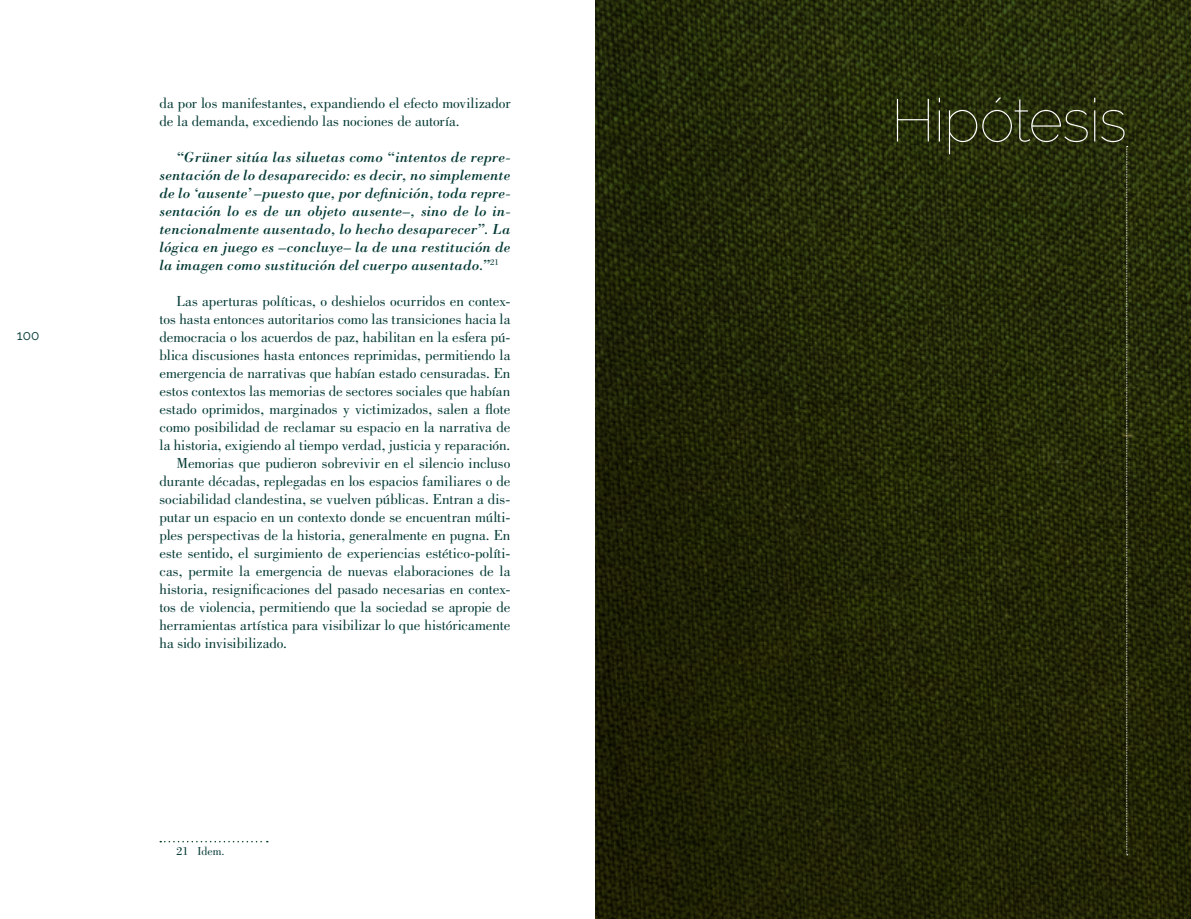
<style>
.page{position:relative;width:1191px;height:919px;background:#fff}
.page>*{position:absolute;margin:0;border:0;box-sizing:border-box;transform-origin:0 0}
.t1{font:100 60px "Raleway";letter-spacing:-.02em;color:#fff}
.t2{font:15px/18px "Bodoni Std";letter-spacing:-.005em;color:#043a35}
.t3{font:italic 15px/18px "Bodoni Std";letter-spacing:.01em;color:#043a35;text-align:justify}
.t4{font:13.5px "Raleway";color:#043a35}
.t5{font:12px "Bodoni Std";color:#043a35}
</style>
<div class="page">
<img style="left:595px;top:0;width:596px;height:918px">
<svg style="left:1126px;top:146px;width:1px;height:709px"></svg>
<svg style="left:160px;top:840px;width:108px;height:2px"></svg>
<p class="t4" style="left:17px;top:327px;width:24px">100</p>
<p class="t2" style="left:159px;top:94px;width:352px">da por los manifestantes, expandiendo el efecto movilizador de la demanda, excediendo las nociones de autoría.</p>
<p class="t3" style="left:159px;top:148px;width:352px;text-indent:17px">“Grüner sitúa las siluetas como “intentos de repre&shy;sentación de lo desaparecido: es decir, no simplemente de lo ‘ausente’ –puesto que, por definición, toda repre&shy;sentación lo es de un objeto ausente–, sino de lo in&shy;tencionalmente ausentado, lo hecho desaparecer”. La lógica en juego es –concluye– la de una restitución de la imagen como sustitución del cuerpo ausentado.”<sup>21</sup></p>
<p class="t2" style="left:176px;top:292px;width:335px">Las aperturas políticas, o deshielos ocurridos en contex-</p>
<p class="t2" style="left:159px;top:310px;width:352px">tos hasta entonces autoritarios como las transiciones hacia la</p>
<p class="t2" style="left:159px;top:328px;width:352px">democracia o los acuerdos de paz, habilitan en la esfera pú-</p>
<p class="t2" style="left:159px;top:346px;width:352px">blica discusiones hasta entonces reprimidas, permitiendo la</p>
<p class="t2" style="left:159px;top:364px;width:352px">emergencia de narrativas que habían estado censuradas. En</p>
<p class="t2" style="left:159px;top:382px;width:352px">estos contextos las memorias de sectores sociales que habían</p>
<p class="t2" style="left:159px;top:400px;width:352px">estado oprimidos, marginados y victimizados, salen a flote</p>
<p class="t2" style="left:159px;top:418px;width:352px">como posibilidad de reclamar su espacio en la narrativa de</p>
<p class="t2" style="left:159px;top:436px;width:352px">la historia, exigiendo al tiempo verdad, justicia y reparación.</p>
<p class="t2" style="left:176px;top:454px;width:335px">Memorias que pudieron sobrevivir en el silencio incluso</p>
<p class="t2" style="left:159px;top:472px;width:352px">durante décadas, replegadas en los espacios familiares o de</p>
<p class="t2" style="left:159px;top:490px;width:352px">sociabilidad clandestina, se vuelven públicas. Entran a dis-</p>
<p class="t2" style="left:159px;top:508px;width:352px">putar un espacio en un contexto donde se encuentran múlti-</p>
<p class="t2" style="left:159px;top:526px;width:352px">ples perspectivas de la historia, generalmente en pugna. En</p>
<p class="t2" style="left:159px;top:544px;width:352px">este sentido, el surgimiento de experiencias estético-políti-</p>
<p class="t2" style="left:159px;top:562px;width:352px">cas, permite la emergencia de nuevas elaboraciones de la</p>
<p class="t2" style="left:159px;top:580px;width:352px">historia, resignificaciones del pasado necesarias en contex-</p>
<p class="t2" style="left:159px;top:598px;width:352px">tos de violencia, permitiendo que la sociedad se apropie de</p>
<p class="t2" style="left:159px;top:616px;width:352px">herramientas artística para visibilizar lo que históricamente</p>
<p class="t2" style="left:159px;top:634px;width:129px">ha sido invisibilizado.</p>
<p class="t5" style="left:176px;top:844px;width:49px">21 Idem.</p>
<h1 class="t1" style="left:891px;top:85px;width:238px">Hipótesis</h1>
</div>
